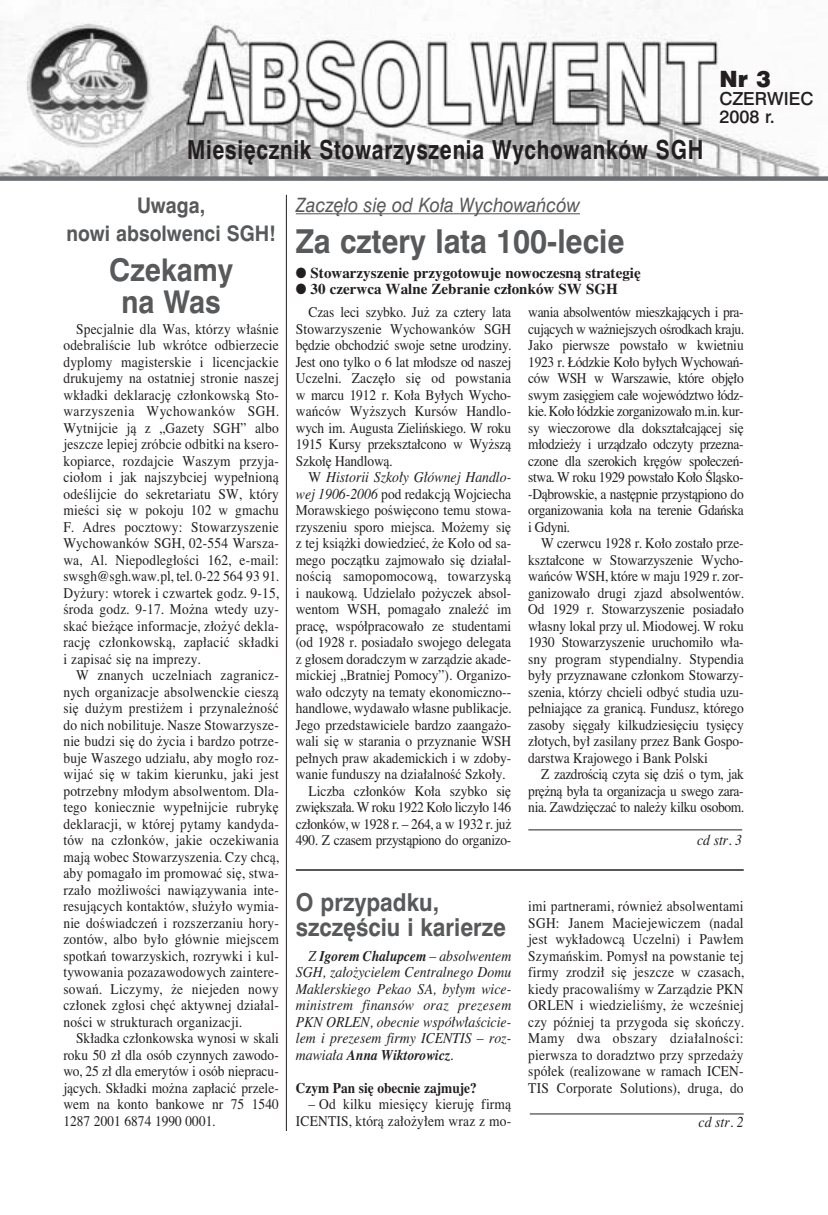
<style>
.page{position:relative;width:828px;height:1215px;background:#fff}
.page>*{position:absolute;margin:0;border:0;box-sizing:border-box;transform-origin:0 0}
.t1{font:700 33px "Swiss 721 PL";color:#58595b;scale:.91 1}
.t2{font:700 31.35px/31.5px "Swiss 721 PL";color:#58595b;text-align:center;scale:.91 1}
.t3{font:700 26.25px "Swiss 721 PL";letter-spacing:.035em;color:#231f20;scale:.8 1}
.t4{font:700 24.75px/25.5px "Swiss 721 PL";color:#58595b;scale:.91 1}
.t5{font:900 22.5px "Swiss 721 PL";color:#231f20}
.t6{font:700 21.45px/28px "Swiss 721 PL";color:#58595b;text-align:center;scale:.91 1}
.t7{font:italic 19.8px "Swiss 721 PL";color:#58595b;scale:.91 1}
.t8{font:500 18px/18px "Swiss 721 PL";color:#231f20}
.t9{font:700 13.5px "Ptimes";color:#231f20}
.t10{font:13.2px/16.5px "Ptimes Roman";color:#231f20;text-align:justify;scale:.91 1}
.t11{font:italic 13.2px/16.5px "Ptimes";color:#231f20;text-align:justify;scale:.91 1}
.t12{font:13.2px "Ptimes Roman";letter-spacing:-.03em;color:#231f20;scale:.91 1}
.t13{font:13.2px "Ptimes Roman";letter-spacing:.02em;color:#231f20;scale:.91 1}
.t14{font:700 13.2px "Ptimes";color:#231f20;scale:.91 1}
.s1{font-family:"Ptimes Roman";font-style:normal}
.s2{font-family:"Ptimes";font-style:italic}
.s3{font-weight:700}
</style>
<div class="page">
<img style="left:0;top:0;width:823px;height:176px">
<div style="left:0;top:176px;width:828px;height:5px;background:#6c6e70"></div>
<hr style="left:296px;top:213px;width:179px;height:1px;background:#58595b">
<hr style="left:475px;top:213px;width:105px;height:1px;background:#58595b">
<hr style="left:296px;top:869px;width:448px;height:2px;background:#231f20">
<hr style="left:286px;top:195px;width:1px;height:936px;background:#231f20">
<hr style="left:528px;top:830px;width:214px;height:1px;background:#231f20">
<hr style="left:530px;top:1114px;width:214px;height:1px;background:#231f20">
<h3 class="t3" style="left:187px;top:140px;width:647px">Miesi´cznik Stowarzyszenia Wychowanków SGH</h3>
<h3 class="t5" style="left:719px;top:71px;width:53px">Nr 3</h3>
<h3 class="t8" style="left:719px;top:92px;width:95px">CZERWIEC<br>2008 r.</h3>
<h3 class="t6" style="left:66px;top:194px;width:232px">Uwaga,<br>nowi absolwenci SGH!</h3>
<h2 class="t2" style="left:109px;top:258px;width:138px">Czekamy na Was</h2>
<p class="t10" style="left:63px;top:322px;width:238px;text-indent:13px">Specjalnie dla Was, którzy w∏aÊnie odebraliÊcie lub wkrótce odbierzecie dyplomy magisterskie i licencjackie drukujemy na ostatniej stronie naszej wk∏adki deklaracj´ cz∏onkowskà Sto&shy;warzyszenia Wychowanków SGH.<br>Wytnijcie jà z „Gazety SGH” albo jeszcze lepiej zróbcie odbitki na ksero&shy;kopiarce, rozdajcie Waszym przyja&shy;cio∏om i jak najszybciej wype∏nionà odeÊlijcie do sekretariatu SW, który mieÊci si´ w pokoju 102 w gmachu F. Adres pocztowy: Stowarzyszenie Wychowanków SGH, 02-554 Warsza&shy;wa, Al. Niepodleg∏oÊci 162, e-mail: swsgh@sgh.waw.pl, tel. 0-22 564 93 91.<br>Dy˝ury: wtorek i czwartek godz. 9-15, Êroda godz. 9-17. Mo˝na wtedy uzy&shy;skaç bie˝àce informacje, z∏o˝yç dekla&shy;racj´ cz∏onkowskà, zap∏aciç sk∏adki i zapisaç si´ na imprezy.</p>
<p class="t10" style="left:63px;top:669px;width:238px;text-indent:13px">W znanych uczelniach zagranicz&shy;nych organizacje absolwenckie cieszà si´ du˝ym presti˝em i przynale˝noÊç do nich nobilituje. Nasze Stowarzysze&shy;nie budzi si´ do ˝ycia i bardzo potrze&shy;buje Waszego udzia∏u, aby mog∏o roz&shy;wijaç si´ w takim kierunku, jaki jest potrzebny m∏odym absolwentom. Dla&shy;tego koniecznie wype∏nijcie rubryk´ deklaracji, w której pytamy kandyda&shy;tów na cz∏onków, jakie oczekiwania majà wobec Stowarzyszenia. Czy chcà, aby pomaga∏o im promowaç si´, stwa&shy;rza∏o mo˝liwoÊci nawiàzywania inte&shy;resujàcych kontaktów, s∏u˝y∏o wymia&shy;nie doÊwiadczeƒ i rozszerzaniu hory&shy;zontów, albo by∏o g∏ównie miejscem spotkaƒ towarzyskich, rozrywki i kul&shy;tywowania pozazawodowych zaintere&shy;sowaƒ. Liczymy, ˝e niejeden nowy cz∏onek zg∏osi ch´ç aktywnej dzia∏al&shy;noÊci w strukturach organizacji.</p>
<p class="t10" style="left:63px;top:1032px;width:238px;text-indent:13px">Sk∏adka cz∏onkowska wynosi w skali roku 50 z∏ dla osób czynnych zawodo&shy;wo, 25 z∏ dla emerytów i osób niepracu&shy;jàcych. Sk∏adki mo˝na zap∏aciç przele&shy;wem na konto bankowe nr 75 1540<br>1287 2001 6874 1990 0001.</p>
<h3 class="t7" style="left:296px;top:198px;width:314px">Zacz´∏o si´ od Ko∏a Wychowaƒców</h3>
<h1 class="t1" style="left:296px;top:229px;width:363px">Za cztery lata 100-lecie</h1>
<p class="t9" style="left:296px;top:268px;width:346px">● Stowarzyszenie przygotowuje nowoczesnà strategi´</p>
<p class="t9" style="left:296px;top:285px;width:324px">● 30 czerwca Walne Zebranie cz∏onków SW SGH</p>
<p class="t10" style="left:296px;top:306px;width:238px;text-indent:13px">Czas leci szybko. Ju˝ za cztery lata Stowarzyszenie Wychowanków SGH b´dzie obchodziç swoje setne urodziny.<br>Jest ono tylko o 6 lat m∏odsze od naszej Uczelni. Zacz´∏o si´ od powstania w marcu 1912 r. Ko∏a By∏ych Wycho&shy;waƒców Wy˝szych Kursów Handlo&shy;wych im. Augusta Zieliƒskiego. W roku 1915 Kursy przekszta∏cono w Wy˝szà Szko∏´ Handlowà.</p>
<p class="t11" style="left:309px;top:470px;width:224px"><span class="s1">W</span> Historii Szko∏y G∏ównej Handlo-</p>
<p class="t10" style="left:296px;top:487px;width:238px"><span class="s2">wej 1906-2006</span> pod redakcjà Wojciecha</p>
<p class="t10" style="left:296px;top:504px;width:238px">Morawskiego poÊwi´cono temu stowa-</p>
<p class="t10" style="left:296px;top:520px;width:238px">rzyszeniu sporo miejsca. Mo˝emy si´</p>
<p class="t10" style="left:296px;top:537px;width:238px">z tej ksià˝ki dowiedzieç, ˝e Ko∏o od sa-</p>
<p class="t10" style="left:296px;top:553px;width:238px">mego poczàtku zajmowa∏o si´ dzia∏al-</p>
<p class="t13" style="left:296px;top:572px;width:238px">noÊcià samopomocowà, towarzyskà</p>
<p class="t10" style="left:296px;top:586px;width:238px">i naukowà. Udziela∏o po˝yczek absol-</p>
<p class="t10" style="left:296px;top:603px;width:238px">wentom WSH, pomaga∏o znaleêç im</p>
<p class="t10" style="left:296px;top:619px;width:238px">prac´, wspó∏pracowa∏o ze studentami</p>
<p class="t10" style="left:296px;top:636px;width:238px">(od 1928 r. posiada∏o swojego delegata</p>
<p class="t10" style="left:296px;top:652px;width:238px">z g∏osem doradczym w zarzàdzie akade-</p>
<p class="t10" style="left:296px;top:669px;width:238px">mickiej „Bratniej Pomocy”). Organizo-</p>
<p class="t10" style="left:296px;top:685px;width:238px">wa∏o odczyty na tematy ekonomiczno--</p>
<p class="t10" style="left:296px;top:702px;width:238px">handlowe, wydawa∏o w∏asne publikacje.</p>
<p class="t10" style="left:296px;top:718px;width:238px">Jego przedstawiciele bardzo zaanga˝o-</p>
<p class="t10" style="left:296px;top:735px;width:238px">wali si´ w starania o przyznanie WSH</p>
<p class="t10" style="left:296px;top:751px;width:238px">pe∏nych praw akademickich i w zdoby-</p>
<p class="t10" style="left:296px;top:768px;width:232px">wanie funduszy na dzia∏alnoÊç Szko∏y.</p>
<p class="t10" style="left:309px;top:784px;width:224px">Liczba cz∏onków Ko∏a szybko si´</p>
<p class="t12" style="left:296px;top:803px;width:238px">zwi´ksza∏a. W roku 1922 Ko∏o liczy∏o 146</p>
<p class="t12" style="left:296px;top:819px;width:238px">cz∏onków, w 1928 r. – 264, a w 1932 r. ju˝</p>
<p class="t12" style="left:296px;top:836px;width:238px">490. Z czasem przystàpiono do organizo-</p>
<p class="t10" style="left:528px;top:306px;width:238px">wania absolwentów mieszkajàcych i pra&shy;cujàcych w wa˝niejszych oÊrodkach kraju.<br>Jako pierwsze powsta∏o w kwietniu 1923 r. ¸ódzkie Ko∏o by∏ych Wychowaƒ&shy;ców WSH w Warszawie, które obj´∏o swym zasi´giem ca∏e województwo ∏ódz&shy;kie. Ko∏o ∏ódzkie zorganizowa∏o m.in. kur&shy;sy wieczorowe dla dokszta∏cajàcej si´ m∏odzie˝y i urzàdza∏o odczyty przezna&shy;czone dla szerokich kr´gów spo∏eczeƒ&shy;stwa. W roku 1929 powsta∏o Ko∏o Âlàsko--Dàbrowskie, a nast´pnie przystàpiono do organizowania ko∏a na terenie Gdaƒska i Gdyni.</p>
<p class="t10" style="left:528px;top:537px;width:238px;text-indent:13px">W czerwcu 1928 r. Ko∏o zosta∏o prze&shy;kszta∏cone w Stowarzyszenie Wycho&shy;waƒców WSH, które w maju 1929 r. zor&shy;ganizowa∏o drugi zjazd absolwentów.<br>Od 1929 r. Stowarzyszenie posiada∏o w∏asny lokal przy ul. Miodowej. W roku 1930 Stowarzyszenie uruchomi∏o w∏a&shy;sny program stypendialny. Stypendia by∏y przyznawane cz∏onkom Stowarzy&shy;szenia, którzy chcieli odbyç studia uzu&shy;pe∏niajàce za granicà. Fundusz, którego zasoby si´ga∏y kilkudziesi´ciu tysi´cy z∏otych, by∏ zasilany przez Bank Gospo&shy;darstwa Krajowego i Bank Polski</p>
<p class="t10" style="left:528px;top:768px;width:238px;text-indent:13px">Z zazdroÊcià czyta si´ dziÊ o tym, jak pr´˝nà by∏a ta organizacja u swego zara&shy;nia. Zawdzi´czaç to nale˝y kilku osobom.</p>
<p class="t11" style="left:697px;top:833px;width:51px">cd str. 3</p>
<h3 class="t4" style="left:296px;top:892px;width:232px">O przypadku, szcz´Êciu i karierze</h3>
<p class="t11" style="left:296px;top:948px;width:238px;text-indent:13px">Z <span class="s3">Igorem Chalupcem</span> – absolwentem SGH, za∏o˝ycielem Centralnego Domu Maklerskiego Pekao SA, by∏ym wice&shy;ministrem finansów oraz prezesem PKN ORLEN, obecnie wspó∏w∏aÊcicie&shy;lem i prezesem firmy ICENTIS – roz&shy;mawia∏a <span class="s3">Anna Wiktorowicz</span>.</p>
<p class="t14" style="left:296px;top:1083px;width:201px">Czym Pan si´ obecnie zajmuje?</p>
<p class="t10" style="left:296px;top:1098px;width:238px;text-align:right">– Od kilku miesi´cy kieruj´ firmà<br>ICENTIS, którà za∏o˝y∏em wraz z mo-</p>
<p class="t10" style="left:528px;top:900px;width:238px">imi partnerami, równie˝ absolwentami SGH: Janem Maciejewiczem (nadal jest wyk∏adowcà Uczelni) i Paw∏em Szymaƒskim. Pomys∏ na powstanie tej firmy zrodzi∏ si´ jeszcze w czasach, kiedy pracowaliÊmy w Zarzàdzie PKN ORLEN i wiedzieliÊmy, ˝e wczeÊniej czy póêniej ta przygoda si´ skoƒczy.<br>Mamy dwa obszary dzia∏alnoÊci: pierwsza to doradztwo przy sprzeda˝y spó∏ek (realizowane w ramach ICEN-TIS Corporate Solutions), druga, do</p>
<p class="t11" style="left:699px;top:1115px;width:51px">cd str. 2</p>
</div>
